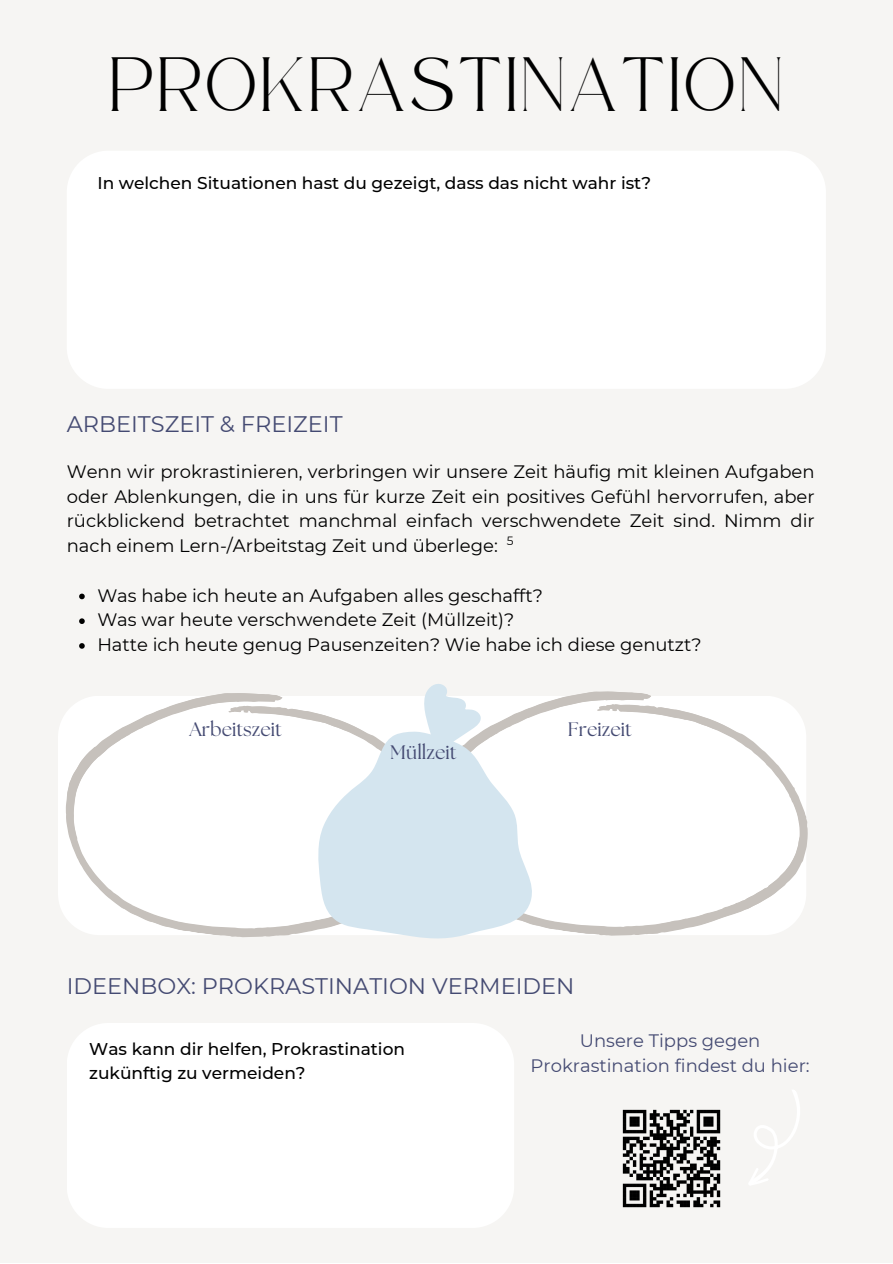
<style>
.page{position:relative;width:893px;height:1264px;background:#fff}
.page>*{position:absolute;margin:0;border:0;box-sizing:border-box;transform-origin:0 0}
.t1{font:37.5px "Safira March";letter-spacing:.135em;color:#000}
.t2{font:22.5px "Montserrat";color:#444a72}
.t3{font:19.5px "The Seasons";color:#444a72}
.t4{font:18px/24.8px "Montserrat";color:#000;text-align:justify}
.t5{font:18px "Montserrat";color:#444a72}
.t6{font:500 16.95px "Montserrat";color:#000}
.t7{font:12px "Montserrat";color:#000}
</style>
<div class="page">
<div style="left:0;top:0;width:892px;height:1262px;background:#f6f5f3"></div>
<div style="left:67px;top:1023px;width:447px;height:204px;background:#fff"></div>
<div style="left:67px;top:151px;width:758px;height:237px;background:#fff"></div>
<svg style="left:58px;top:693px;width:260px;height:245px;fill:#fff"></svg>
<svg style="left:232px;top:708px;width:6px;height:3px"></svg>
<svg style="left:431px;top:691px;width:377px;height:248px;fill:#fff"></svg>
<svg style="left:600px;top:707px;width:6px;height:2px"></svg>
<svg style="left:318px;top:684px;width:214px;height:254px"></svg>
<svg style="left:749px;top:1090px;width:51px;height:95px"></svg>
<img style="left:622px;top:1109px;width:99px;height:99px">
<svg style="left:79px;top:593px;width:6px;height:6px"></svg>
<svg style="left:79px;top:618px;width:6px;height:6px"></svg>
<svg style="left:79px;top:643px;width:6px;height:5px"></svg>
<p class="t1" style="left:110px;top:76px;width:673px">PROKRASTINATION</p>
<p class="t6" style="left:97px;top:172px;width:555px">In welchen Situationen hast du gezeigt, dass das nicht wahr ist?</p>
<p class="t2" style="left:67px;top:410px;width:277px">ARBEITSZEIT &amp; FREIZEIT</p>
<p class="t4" style="left:67px;top:459px;width:749px">Wenn wir prokrastinieren, verbringen wir unsere Zeit häufig mit kleinen Aufgaben oder Ablenkungen, die in uns für kurze Zeit ein positives Gefühl hervorrufen, aber rückblickend betrachtet manchmal einfach verschwendete Zeit sind. Nimm dir nach einem Lern-/Arbeitstag Zeit und überlege:</p>
<p class="t7" style="left:506px;top:533px;width:8px">5</p>
<p class="t4" style="left:97px;top:582px;width:447px">Was habe ich heute an Aufgaben alles geschafft?</p>
<p class="t4" style="left:97px;top:607px;width:418px">Was war heute verschwendete Zeit (Müllzeit)?</p>
<p class="t4" style="left:97px;top:632px;width:605px">Hatte ich heute genug Pausenzeiten? Wie habe ich diese genutzt?</p>
<p class="t3" style="left:189px;top:720px;width:94px">Arbeitszeit</p>
<p class="t3" style="left:390px;top:743px;width:68px">Müllzeit</p>
<p class="t3" style="left:568px;top:720px;width:65px">Freizeit</p>
<p class="t2" style="left:67px;top:972px;width:509px">IDEENBOX: PROKRASTINATION VERMEIDEN</p>
<p class="t6" style="left:89px;top:1038px;width:317px">Was kann dir helfen, Prokrastination</p>
<p class="t6" style="left:89px;top:1062px;width:218px">zukünftig zu vermeiden?</p>
<p class="t5" style="left:580px;top:1029px;width:182px">Unsere Tipps gegen</p>
<p class="t5" style="left:530px;top:1054px;width:280px">Prokrastination findest du hier:</p>
</div>
